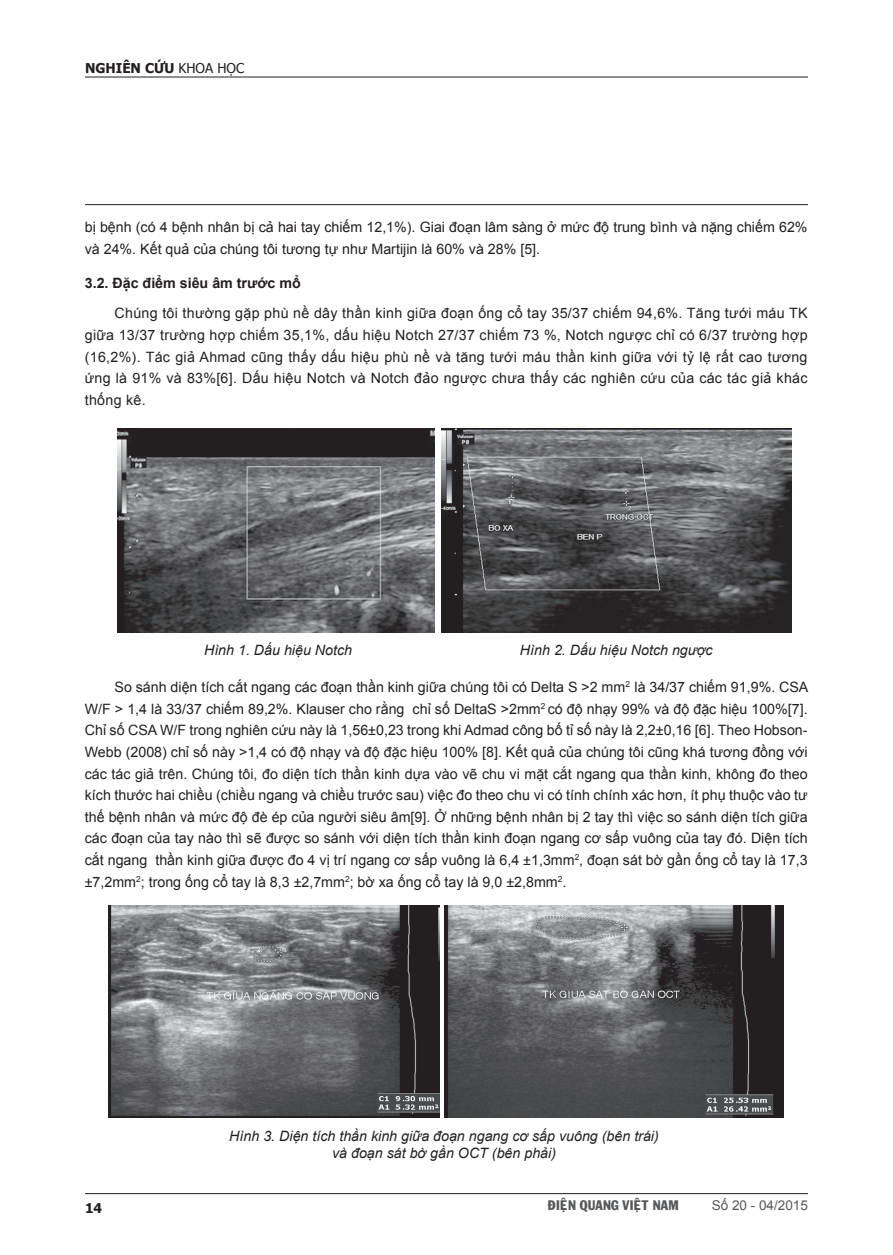
<style>
.page{position:relative;width:893px;height:1255px;background:#fff}
.page>*{position:absolute;margin:0;border:0;box-sizing:border-box;transform-origin:0 0}
.b{font:14.25px/21.6px "Arial";color:#231f20;text-align:justify}
.ten_bang___anh{font:italic 14.25px/17.1px "Arial";color:#231f20;text-align:center}
._1_nho{font:700 14.25px "Arial";color:#231f20}
.t1{font:700 13.5px "Tahoma";color:#231f20}
.t2{font:13.5px "VNI Franko";color:#57585a}
.t3{font:13.5px "Arial";color:#57585a}
.s1{font-weight:400}
</style>
<div class="page">
<hr style="left:85px;top:1193px;width:723px;height:1px;background:#231f20">
<hr style="left:85px;top:77px;width:723px;height:1px;background:#231f20">
<hr style="left:85px;top:204px;width:723px;height:1px;background:#231f20">
<img style="left:117px;top:428px;width:318px;height:204px">
<img style="left:441px;top:428px;width:350px;height:204px">
<img style="left:108px;top:905px;width:332px;height:212px">
<img style="left:445px;top:905px;width:338px;height:212px">
<p class="t1" style="left:85px;top:59px;width:161px">NGHIÊN CỨU <span class="s1">KHOA HỌC</span></p>
<p class="b" style="left:85px;top:217px;width:724px">bị bệnh (có 4 bệnh nhân bị cả hai tay chiếm 12,1%). Giai đoạn lâm sàng ở mức độ trung bì nh và nặng chiếm 62% và 24%. Kết quả của chúng tôi tương tự như Martijin là 60% và 28% [5].</p>
<p class="_1_nho" style="left:85px;top:274px;width:213px">3.2. Đặc điểm siêu âm trước mổ</p>
<p class="b" style="left:85px;top:303px;width:724px;text-indent:30px">Chúng tôi thường gặp phù nề dây thần kinh giữa đoạn ống cổ tay 35/37 chiếm 94,6%. Tăng tưới máu TK giữa 13/37 trường hợp chiếm 35,1%, dấu hiệu Notch 27/37 chiếm 73 %, Notch ngược chỉ có 6/37 trường hợp (16,2%). Tác giả Ahmad cũng thấy dấu hiệu phù nề và tăng tưới máu thần kinh giữa với tỷ lệ rất cao tương ứng là 91% và 83%[6]. Dấu hiệu Notch và Notch đảo ngược chưa thấy các nghiên cứu của các tác giả khác thống kê.</p>
<p class="ten_bang___anh" style="left:204px;top:642px;width:150px">Hình 1. Dấ u hiệ u Notch</p>
<p class="ten_bang___anh" style="left:520px;top:642px;width:194px">Hình 2. Dấ u hiệ u Notch ngược</p>
<p class="b" style="left:85px;top:676px;width:725px;text-indent:30px">So sánh diện tích cắt ngang các đoạn thần kinh giữa chúng tôi có Delta S &gt;2 mm<sup>2</sup> là 34/37 chiếm 91,9%. CSA W/F &gt; 1,4 là 33/37 chiếm 89,2%. Klauser cho rằng chỉ số DeltaS &gt;2mm<sup>2</sup> có độ nhạy 99% và độ đặc hiệu 100%[7].<br>Chỉ số CSA W/F trong nghiên cứu này là 1,56±0,23 trong khi Admad công bố tỉ số này là 2,2±0,16 [6]. Theo Hobson-Webb (2008) chỉ số này &gt;1,4 có độ nhạy và độ đặc hiệu 100% [8]. Kết quả của chúng tôi cũng khá tương đồng với các tác giả trên. Chú ng tôi, đo diện tích thần kinh dựa vào vẽ chu vi mặt cắt ngang qua thần kinh, không đo theo kích thước hai chiều (chiều ngang và chiều trước sau) việc đo theo chu vi có tính chính xác hơn, ít phụ thuộc vào tư thế bệnh nhân và mức độ đè ép của người siêu âm[9]. Ở những bệnh nhân bị 2 tay thì việc so sánh diện tích giữa các đoạn của tay nào thì sẽ được so sánh với diện tích thần kinh đoạn ngang cơ sấp vuông của tay đó. Diện tích cắt ngang thần kinh giữa được đo 4 vị trí ngang cơ sấp vuông là 6,4 ±1,3mm<sup>2</sup>, đoạn sát bờ gần ống cổ tay là 17,3 ±7,2mm<sup>2</sup>; trong ống cổ tay là 8,3 ±2,7mm<sup>2</sup>; bờ xa ống cổ tay là 9,0 ±2,8mm<sup>2</sup>.</p>
<p class="ten_bang___anh" style="left:229px;top:1127px;width:431px">Hình 3. Diện tích thần kinh giữa đoạn ngang cơ sấp vuông (bên trái) và đoạn sát bờ gần OCT (bên phải)</p>
<p class="t1" style="left:85px;top:1198px;width:19px">14</p>
<p class="t2" style="left:548px;top:1194px;width:132px">ÑIEÄN QUANG VIEÄT NAM</p>
<p class="t3" style="left:712px;top:1196px;width:98px">Số 20 - 04/2015</p>
</div>
